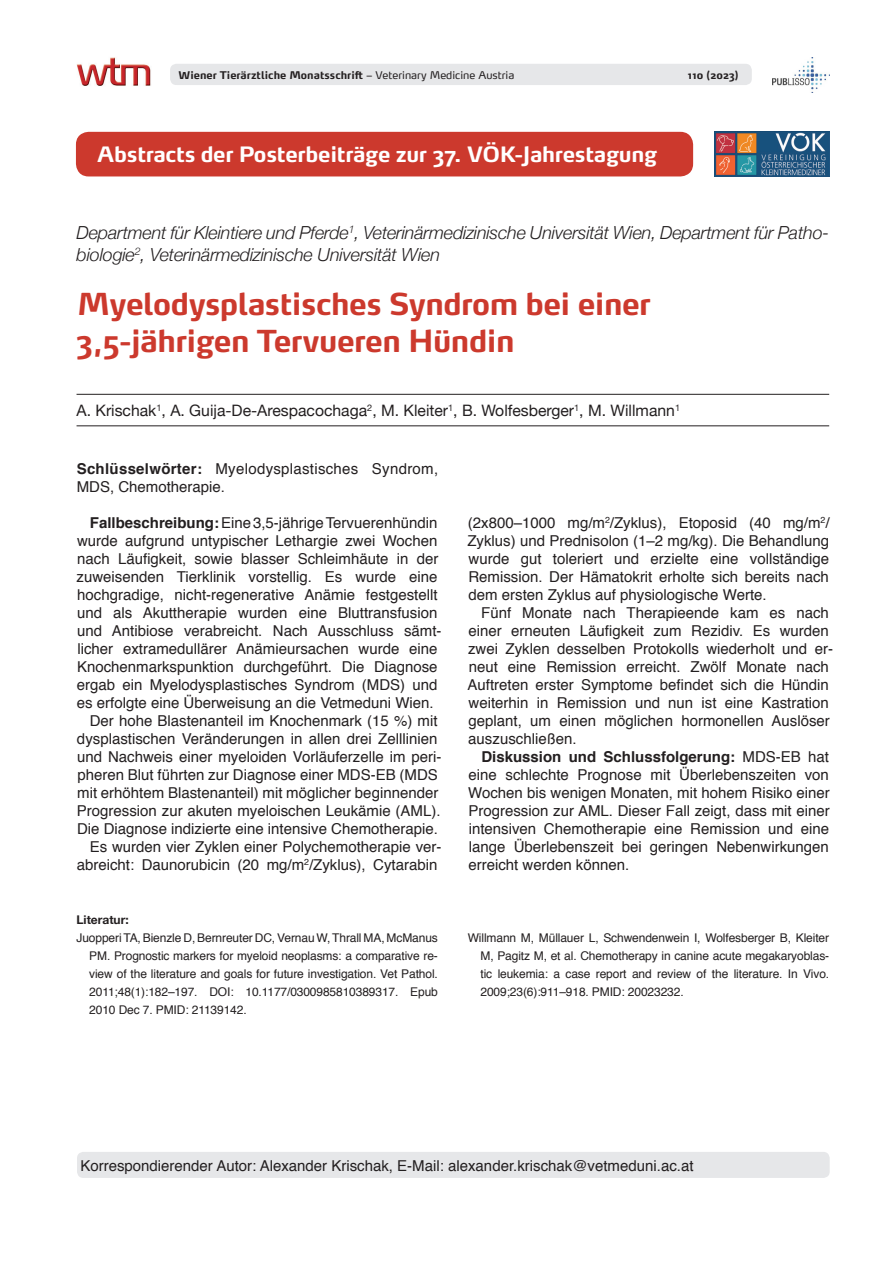
<style>
.page{position:relative;width:893px;height:1263px;background:#fff}
.page>*{position:absolute;margin:0;border:0;box-sizing:border-box;transform-origin:0 0}
.Artikel{font:700 30px/37.5px "Max OT";letter-spacing:-.02em;color:#cc392d}
.Head_negativ{font:700 21px "Max OT";letter-spacing:-.015em;color:#fff}
.t1{font:italic 300 18px/21.6px "Helvetica Neue";letter-spacing:-.01em;color:#231f20}
.t2{font:15.75px "Helvetica Neue";color:#231f20}
.Text_Deutsch{font:15px/18px "Helvetica";color:#231f20}
.Text_Deutsch_Buchtip{font:15px/18px "Helvetica";letter-spacing:.02em;color:#231f20}
.Literatur{font:12px/18px "Helvetica";letter-spacing:-.01em;color:#231f20;text-align:justify}
.Literatur-2{font:700 12px "Helvetica Neue";color:#231f20}
.t3{font:700 10.5px "Max OT";color:#231f20}
.s1{font-weight:400}
.s2{font-weight:700}
</style>
<div class="page">
<div style="left:170px;top:64px;width:582px;height:21px;background:#e6e7e9;border-radius:6px"></div>
<img style="left:76px;top:57px;width:75px;height:29px">
<img style="left:772px;top:58px;width:57px;height:35px">
<img style="left:714px;top:132px;width:115px;height:44px">
<div style="left:76px;top:132px;width:617px;height:44px;background:#cc392d;border-radius:13px"></div>
<div style="left:77px;top:1152px;width:753px;height:26px;background:#e6e7e9;border-radius:6px"></div>
<hr style="left:77px;top:394px;width:752px;height:1px;background:#231f20">
<hr style="left:77px;top:425px;width:752px;height:1px;background:#231f20">
<p class="t3" style="left:179px;top:68px;width:337px">Wiener Tierärztliche Monatsschrift <span class="s1">– Veterinary Medicine Austria</span></p>
<p class="t3" style="left:688px;top:68px;width:52px">110 (2023)</p>
<p class="Head_negativ" style="left:97px;top:141px;width:561px">Abstracts der Posterbeiträge zur 37. VÖK-Jahrestagung</p>
<p class="t1" style="left:77px;top:221px;width:754px">Department für Kleintiere und Pferde<sup>1</sup>, Veterinärmedizinische Universität Wien, Department für Patho&shy;biologie<sup>2</sup>, Veterinärmedizinische Universität Wien</p>
<p class="Artikel" style="left:76px;top:284px;width:577px">Myelodysplastisches Syndrom bei einer<br>3,5-jährigen Tervueren Hündin</p>
<p class="t2" style="left:77px;top:399px;width:605px">A. Krischak<sup>1</sup>, A. Guija-De-Arespacochaga<sup>2</sup>, M. Kleiter<sup>1</sup>, B. Wolfesberger<sup>1</sup>, M. Willmann<sup>1</sup></p>
<p class="Text_Deutsch_Buchtip" style="left:77px;top:460px;width:363px"><span class="s2">Schlüsselwörter:</span> Myelodysplastisches Syndrom,<br>MDS, Chemotherapie.</p>
<p class="Text_Deutsch" style="left:77px;top:514px;width:367px;text-indent:13px"><span class="s2">Fallbeschreibung:</span> Eine 3,5-jährige Tervuerenhündin wurde aufgrund untypischer Lethargie zwei Wochen nach Läufigkeit, sowie blasser Schleimhäute in der zuweisenden Tierklinik vorstellig. Es wurde eine hochgradige, nicht-regenerative Anämie festgestellt und als Akuttherapie wurden eine Bluttransfusion und Antibiose verabreicht. Nach Ausschluss sämt&shy;licher extramedullärer Anämieursachen wurde eine Knochenmarkspunktion durchgeführt. Die Diagnose ergab ein Myelodysplastisches Syndrom (MDS) und es erfolgte eine Überweisung an die Vetmeduni Wien.</p>
<p class="Text_Deutsch" style="left:77px;top:712px;width:366px;text-align:center">Der hohe Blastenanteil im Knochenmark (15 %) mit dysplastischen Veränderungen in allen drei Zelllinien und Nachweis einer myeloiden Vorläuferzelle im peri&shy;pheren Blut führten zur Diagnose einer MDS-EB (MDS mit erhöhtem Blastenanteil) mit möglicher beginnender Progression zur akuten myeloischen Leukämie (AML).<br>Die Diagnose indizierte eine intensive Chemotherapie.</p>
<p class="Text_Deutsch" style="left:77px;top:838px;width:366px;text-align:right">Es wurden vier Zyklen einer Polychemotherapie ver&shy;abreicht: Daunorubicin (20 mg/m<sup>2</sup>/Zyklus), Cytarabin</p>
<p class="Text_Deutsch" style="left:467px;top:514px;width:364px;text-align:justify">(2x800–1000 mg/m<sup>2</sup>/Zyklus), Etoposid (40 mg/m<sup>2</sup>/ Zyklus) und Prednisolon (1–2 mg/kg). Die Behandlung wurde gut toleriert und erzielte eine vollständige Remission. Der Hämatokrit erholte sich bereits nach dem ersten Zyklus auf physiologische Werte.</p>
<p class="Text_Deutsch" style="left:468px;top:604px;width:367px;text-indent:14px">Fünf Monate nach Therapieende kam es nach einer erneuten Läufigkeit zum Rezidiv. Es wurden zwei Zyklen desselben Protokolls wiederholt und er&shy;neut eine Remission erreicht. Zwölf Monate nach Auftreten erster Symptome befindet sich die Hündin weiterhin in Remission und nun ist eine Kastration geplant, um einen möglichen hormonellen Auslöser auszuschließen.</p>
<p class="Text_Deutsch" style="left:468px;top:748px;width:363px;text-align:justify;text-indent:13px"><span class="s2">Diskussion und Schlussfolgerung:</span> MDS-EB hat eine schlechte Prognose mit Überlebenszeiten von Wochen bis wenigen Monaten, mit hohem Risiko einer Progression zur AML. Dieser Fall zeigt, dass mit einer intensiven Chemotherapie eine Remission und eine lange Überlebenszeit bei geringen Nebenwirkungen erreicht werden können.</p>
<p class="Literatur-2" style="left:76px;top:910px;width:54px">Literatur:</p>
<p class="Literatur" style="left:89px;top:929px;width:350px;text-indent:-13px">Juopperi TA, Bienzle D, Bernreuter DC, Vernau W, Thrall MA, McManus PM. Prognostic markers for myeloid neoplasms: a comparative re&shy;view of the literature and goals for future investigation. Vet Pathol.<br>2011;48(1):182–197. DOI: 10.1177/0300985810389317. Epub 2010 Dec 7. PMID: 21139142.</p>
<p class="Literatur" style="left:480px;top:929px;width:350px;text-indent:-13px">Willmann M, Müllauer L, Schwendenwein I, Wolfesberger B, Kleiter M, Pagitz M, et al. Chemotherapy in canine acute megakaryoblas&shy;tic leukemia: a case report and review of the literature. In Vivo.<br>2009;23(6):911–918. PMID: 20023232.</p>
<p class="Text_Deutsch" style="left:80px;top:1157px;width:615px">Korrespondierender Autor: Alexander Krischak, E-Mail: alexander.krischak@vetmeduni.ac.at</p>
</div>
